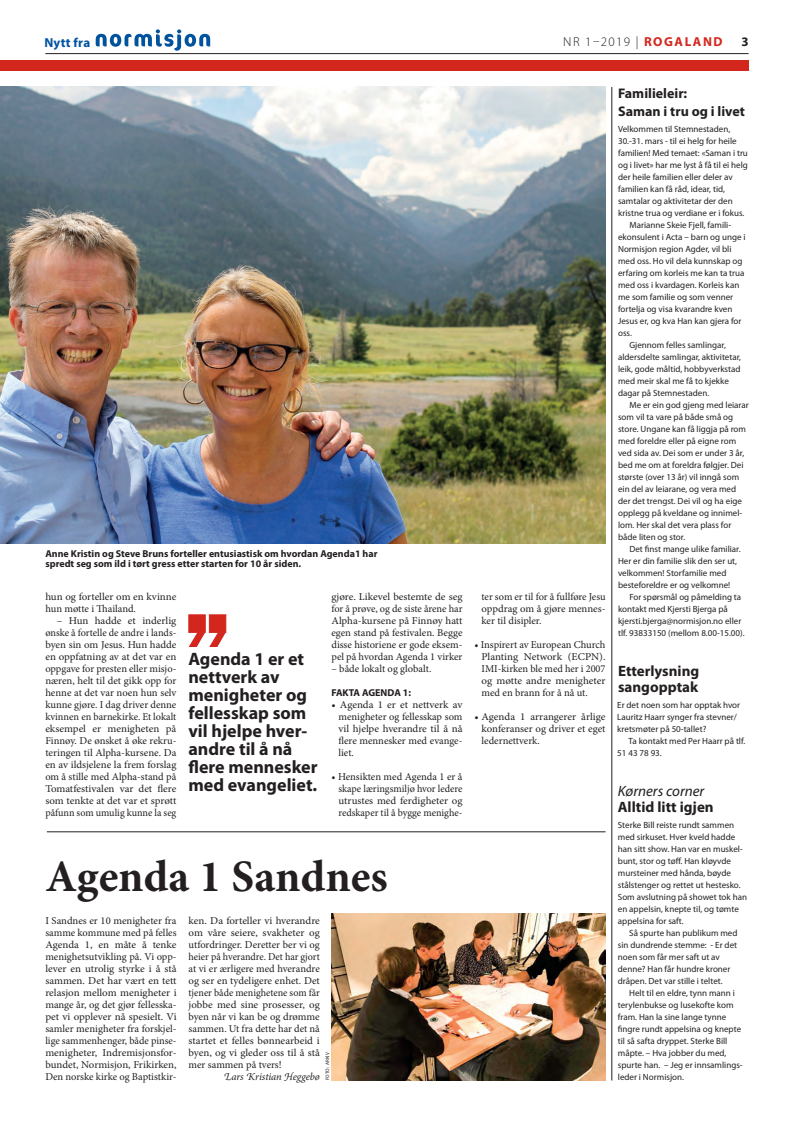
<style>
.page{position:relative;width:794px;height:1134px;background:#fff}
.page>*{position:absolute;margin:0;border:0;box-sizing:border-box;transform-origin:0 0}
.t1{font:700 45px "Minion Pro";color:#231f20}
.t2{font:700 18px/18px "Myriad Pro";color:#231f20}
.t3{font:700 15px/16px "Myriad Pro";color:#231f20}
.t4{font:italic 15px "Myriad Pro";color:#231f20}
.t5{font:700 14px/18px "Myriad Pro";color:#231f20}
.t6{font:300 13px "Myriad Pro";letter-spacing:.1em;color:#231f20}
.t7{font:700 13px "Myriad Pro";letter-spacing:.02em;color:#0153a0}
.t8{font:700 13px "Myriad Pro";color:#231f20}
.t9{font:10.5px/12px "Minion Pro";color:#231f20;text-align:justify;scale:1.04 1}
.t10{font:10.5px/12px "Minion Pro";color:#231f20;text-align:justify}
.t11{font:italic 10.5px "Minion Pro";letter-spacing:-.005em;color:#231f20}
.t12{font:700 10px/10px "Myriad Pro";color:#231f20}
.t13{font:9px/12px "Myriad Pro";color:#231f20}
.t14{font:5px "Myriad Pro";letter-spacing:.02em;color:#231f20}
.s1{font-weight:700;color:#d3271e}
</style>
<div class="page">
<svg style="left:188px;top:614px;width:39px;height:33px"></svg>
<hr style="left:47px;top:831px;width:558px;height:1px;background:#231f20">
<hr style="left:611px;top:87px;width:1px;height:993px;background:#231f20">
<hr style="left:45px;top:53px;width:703px;height:1px;background:#231f20">
<svg style="left:96px;top:29px;width:114px;height:22px"></svg>
<div style="left:0;top:60px;width:48px;height:11px;background:#d3271e"></div>
<div style="left:45px;top:60px;width:703px;height:11px;background:#d3271e"></div>
<img style="left:331px;top:913px;width:274px;height:167px">
<img style="left:0;top:86px;width:605px;height:458px">
<h3 class="t7" style="left:44px;top:34px;width:47px">Nytt fra</h3>
<h3 class="t6" style="left:563px;top:34px;width:161px">NR 1–2019 | <span class="s1">ROGALAND</span></h3>
<h3 class="t8" style="left:741px;top:33px;width:9px">3</h3>
<p class="t12" style="left:45px;top:549px;width:334px">Anne Kristin og Steve Bruns forteller entusiastisk om hvordan Agenda1 har spredt seg som ild i tørt gress etter starten for 10 år siden.</p>
<p class="t9" style="left:45px;top:591px;width:127px">hun og forteller om en kvinne hun møtte i Thailand.</p>
<p class="t9" style="left:45px;top:615px;width:127px;text-indent:11px">– Hun hadde et inderlig ønske å fortelle de andre i lands&shy;byen sin om Jesus. Hun hadde en oppfatning av at det var en oppgave for presten eller misjo&shy;næren, helt til det gikk opp for henne at det var noen hun selv kunne gjøre. I dag driver denne kvinnen en barnekirke. Et lokalt eksempel er menigheten på Finnøy. De ønsket å øke rekru&shy;teringen til Alpha-kursene. Da en av ildsjelene la frem forslag om å stille med Alpha-stand på Tomatfestivalen var det flere som tenkte at det var et sprøtt påfunn som umulig kunne la seg</p>
<h2 class="t2" style="left:188px;top:650px;width:131px">Agenda 1 er et nettverk av menigheter og fellesskap som vil hjelpe hver&shy;andre til å nå flere mennesker med evangeliet.</h2>
<p class="t9" style="left:331px;top:591px;width:127px">gjøre. Likevel bestemte de seg for å prøve, og de siste årene har Alpha-kursene på Finnøy hatt egen stand på festivalen. Begge disse historiene er gode eksem&shy;pel på hvordan Agenda 1 virker</p>
<p class="t10" style="left:331px;top:663px;width:101px">– både lokalt og globalt.</p>
<p class="t12" style="left:331px;top:687px;width:81px">FAKTA AGENDA 1:</p>
<p class="t9" style="left:338px;top:699px;width:121px;text-indent:-7px">• Agenda 1 er et nettverk av menigheter og fellesskap som vil hjelpe hverandre til å nå flere mennesker med evange&shy;liet.</p>
<p class="t10" style="left:338px;top:771px;width:126px;text-indent:-7px">• Hensikten med Agenda 1 er å skape læringsmiljø hvor ledere utrustes med ferdigheter og redskaper til å bygge menighe-</p>
<h1 class="t1" style="left:45px;top:845px;width:344px">Agenda 1 Sandnes</h1>
<p class="t10" style="left:45px;top:915px;width:133px">I Sandnes er 10 menigheter fra samme kommune med på felles Agenda 1, en måte å tenke menighetsutvikling på. Vi opp&shy;lever en utrolig styrke i å stå sammen. Det har vært en tett relasjon mellom menigheter i mange år, og det gjør fellesska&shy;pet vi opplever nå spesielt. Vi samler menigheter fra forskjel&shy;lige sammenhenger, både pinse&shy;menigheter, Indremisjonsfor&shy;bundet, Normisjon, Frikirken, Den norske kirke og Baptistkir-</p>
<p class="t9" style="left:189px;top:915px;width:128px">ken. Da forteller vi hverandre om våre seiere, svakheter og utfordringer. Deretter ber vi og heier på hverandre. Det har gjort at vi er ærligere med hverandre og ser en tydeligere enhet. Det tjener både menighetene som får jobbe med sine prosesser, og byen når vi kan be og drømme sammen. Ut fra dette har det nå startet et felles bønnearbeid i byen, og vi gleder oss til å stå mer sammen på tvers!</p>
<p class="t14" style="left:324px;top:1080px;width:29px;rotate:-90deg">FOTO: ARKIV</p>
<p class="t11" style="left:224px;top:1069px;width:98px">Lars Kristian Heggebø</p>
<p class="t10" style="left:481px;top:591px;width:126px">ter som er til for å fullføre Jesu oppdrag om å gjøre mennes&shy;ker til disipler.</p>
<p class="t10" style="left:481px;top:639px;width:126px;text-indent:-7px">• Inspirert av European Church Planting Network (ECPN).<br>IMI-kirken ble med her i 2007 og møtte andre menigheter med en brann for å nå ut.</p>
<p class="t9" style="left:481px;top:711px;width:121px;text-indent:-7px">• Agenda 1 arrangerer årlige konferanser og driver et eget ledernettverk.</p>
<h3 class="t5" style="left:618px;top:83px;width:128px">Familieleir:<br>Saman i tru og i livet</h3>
<p class="t13" style="left:618px;top:123px;width:114px">Velkommen til Stemnestaden,</p>
<p class="t13" style="left:618px;top:135px;width:120px">30.-31. mars - til ei helg for heile</p>
<p class="t13" style="left:618px;top:147px;width:131px">familien! Med temaet: «Saman i tru</p>
<p class="t13" style="left:618px;top:159px;width:131px">og i livet» har me lyst å få til ei helg</p>
<p class="t13" style="left:618px;top:171px;width:116px">der heile familien eller deler av</p>
<p class="t13" style="left:618px;top:183px;width:108px">familien kan få råd, idear, tid,</p>
<p class="t13" style="left:618px;top:195px;width:116px">samtalar og aktivitetar der den</p>
<p class="t13" style="left:618px;top:207px;width:128px">kristne trua og verdiane er i fokus.</p>
<p class="t13" style="left:629px;top:219px;width:103px">Marianne Skeie Fjell, famili-</p>
<p class="t13" style="left:618px;top:231px;width:129px">ekonsulent i Acta – barn og unge i</p>
<p class="t13" style="left:618px;top:243px;width:115px">Normisjon region Agder, vil bli</p>
<p class="t13" style="left:618px;top:255px;width:126px">med oss. Ho vil dela kunnskap og</p>
<p class="t13" style="left:618px;top:267px;width:128px">erfaring om korleis me kan ta trua</p>
<p class="t13" style="left:618px;top:279px;width:123px">med oss i kvardagen. Korleis kan</p>
<p class="t13" style="left:618px;top:291px;width:117px">me som familie og som venner</p>
<p class="t13" style="left:618px;top:303px;width:116px">fortelja og visa kvarandre kven</p>
<p class="t13" style="left:618px;top:315px;width:125px">Jesus er, og kva Han kan gjera for</p>
<p class="t13" style="left:618px;top:327px;width:15px">oss.</p>
<p class="t13" style="left:629px;top:339px;width:98px">Gjennom felles samlingar,</p>
<p class="t13" style="left:618px;top:351px;width:125px">aldersdelte samlingar, aktivitetar,</p>
<p class="t13" style="left:618px;top:363px;width:124px">leik, gode måltid, hobbyverkstad</p>
<p class="t13" style="left:618px;top:375px;width:112px">med meir skal me få to kjekke</p>
<p class="t13" style="left:618px;top:387px;width:93px">dagar på Stemnestaden.</p>
<p class="t13" style="left:629px;top:399px;width:121px">Me er ein god gjeng med leiarar</p>
<p class="t13" style="left:618px;top:411px;width:117px">som vil ta vare på både små og</p>
<p class="t13" style="left:618px;top:423px;width:129px">store. Ungane kan få liggja på rom</p>
<p class="t13" style="left:618px;top:435px;width:120px">med foreldre eller på eigne rom</p>
<p class="t13" style="left:618px;top:447px;width:128px">ved sida av. Dei som er under 3 år,</p>
<p class="t13" style="left:618px;top:459px;width:127px">bed me om at foreldra følgjer. Dei</p>
<p class="t13" style="left:618px;top:471px;width:123px">største (over 13 år) vil inngå som</p>
<p class="t13" style="left:618px;top:483px;width:119px">ein del av leiarane, og vera med</p>
<p class="t13" style="left:618px;top:495px;width:125px">der det trengst. Dei vil og ha eige</p>
<p class="t13" style="left:618px;top:507px;width:126px">opplegg på kveldane og innimel-</p>
<p class="t13" style="left:618px;top:519px;width:115px">lom. Her skal det vera plass for</p>
<p class="t13" style="left:618px;top:531px;width:69px">både liten og stor.</p>
<p class="t13" style="left:629px;top:543px;width:113px">Det finst mange ulike familiar.</p>
<p class="t13" style="left:618px;top:555px;width:121px">Her er din familie slik den ser ut,</p>
<p class="t13" style="left:618px;top:567px;width:110px">velkommen! Storfamilie med</p>
<p class="t13" style="left:618px;top:579px;width:114px">besteforeldre er og velkomne!</p>
<p class="t13" style="left:629px;top:591px;width:113px">For spørsmål og påmelding ta</p>
<p class="t13" style="left:618px;top:603px;width:111px">kontakt med Kjersti Bjerga på</p>
<p class="t13" style="left:618px;top:615px;width:125px">kjersti.bjerga@normisjon.no eller</p>
<p class="t13" style="left:618px;top:627px;width:128px">tlf. 93833150 (mellom 8.00-15.00).</p>
<h3 class="t3" style="left:618px;top:663px;width:83px">Etterlysning sangopptak</h3>
<p class="t13" style="left:617px;top:699px;width:124px">Er det noen som har opptak hvor<br>Lauritz Haarr synger fra stevner/ kretsmøter på 50-tallet?</p>
<p class="t13" style="left:617px;top:735px;width:129px;text-indent:11px">Ta kontakt med Per Haarr på tlf.<br>51 43 78 93.</p>
<h3 class="t4" style="left:618px;top:782px;width:88px">Kørners corner</h3>
<h3 class="t3" style="left:618px;top:799px;width:97px">Alltid litt igjen</h3>
<p class="t13" style="left:618px;top:819px;width:131px">Sterke Bill reiste rundt sammen med sirkuset. Hver kveld hadde han sitt show. Han var en muskel&shy;bunt, stor og tøff. Han kløyvde mursteiner med hånda, bøyde stålstenger og rettet ut hestesko.<br>Som avslutning på showet tok han en appelsin, knepte til, og tømte appelsina for saft.</p>
<p class="t13" style="left:618px;top:927px;width:121px;text-indent:11px">Så spurte han publikum med sin dundrende stemme: - Er det noen som får mer saft ut av denne? Han får hundre kroner dråpen. Det var stille i teltet.</p>
<p class="t13" style="left:618px;top:987px;width:126px;text-indent:11px">Helt til en eldre, tynn mann i terylenbukse og lusekofte kom fram. Han la sine lange tynne fingre rundt appelsina og knepte til så safta dryppet. Sterke Bill måpte. – Hva jobber du med, spurte han. – Jeg er innsamlings&shy;leder i Normisjon.</p>
</div>
